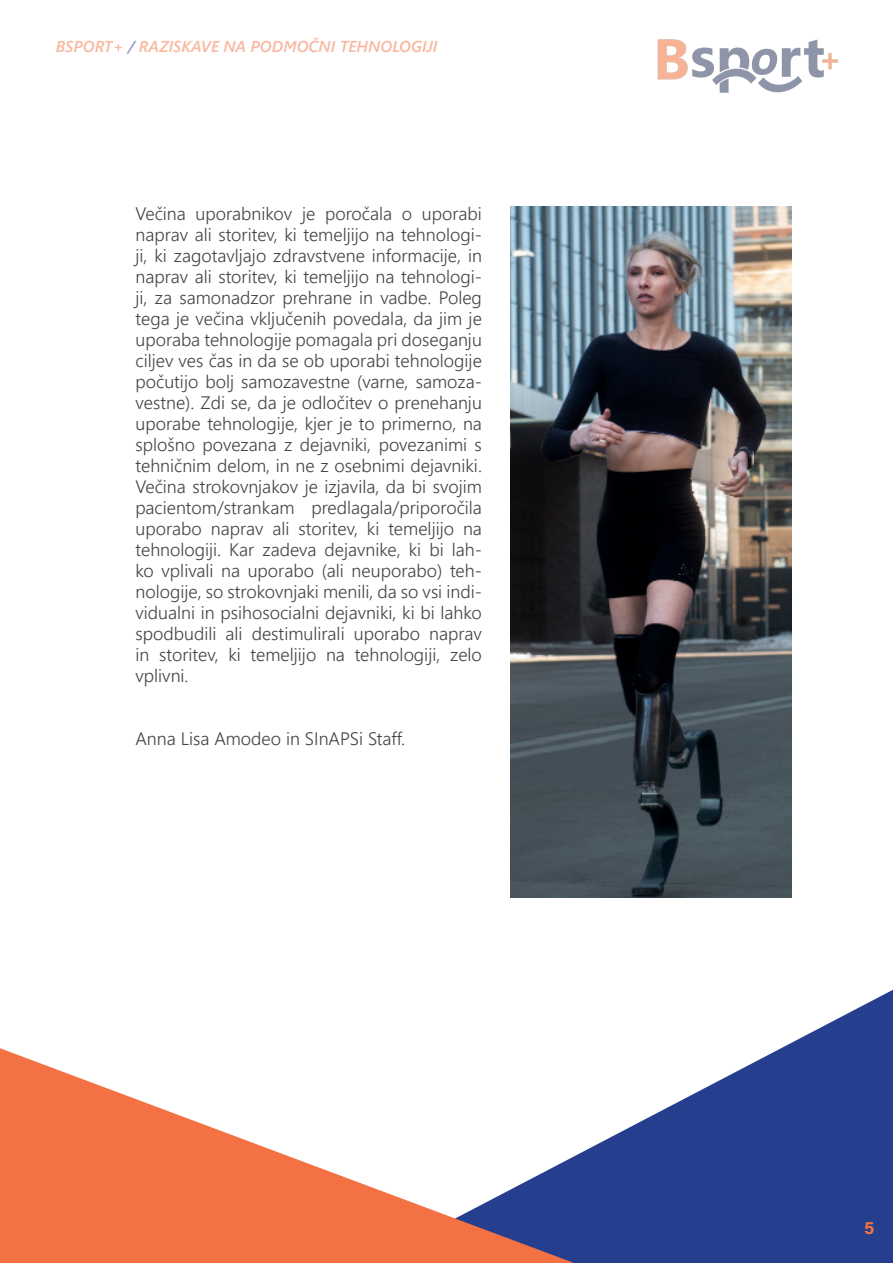
<style>
.page{position:relative;width:893px;height:1263px;background:#fff}
.page>*{position:absolute;margin:0;border:0;box-sizing:border-box;transform-origin:0 0}
.t1{font:300 18px/21px "Segoe UI";color:#434343;text-align:justify}
.t2{font:700 18px "Acumin Pro";color:#f37142}
.t3{font:italic 600 15.75px "Segoe UI";color:#f37142}
.s1{color:#253f8e}
</style>
<div class="page">
<svg style="left:574px;top:990px;width:319px;height:273px;fill:#253f8e"></svg>
<svg style="left:0;top:1048px;width:574px;height:215px"></svg>
<img style="left:657px;top:39px;width:181px;height:54px">
<img style="left:510px;top:207px;width:282px;height:691px">
<p class="t3" style="left:56px;top:31px;width:383px">BSPORT+ <span class="s1">/</span> RAZISKAVE NA PODMOČNI TEHNOLOGIJI</p>
<p class="t1" style="left:136px;top:201px;width:348px">Večina uporabnikov je poročala o uporabi naprav ali storitev, ki temeljijo na tehnologi&shy;ji, ki zagotavljajo zdravstvene informacije, in naprav ali storitev, ki temeljijo na tehnologi&shy;ji, za samonadzor prehrane in vadbe. Poleg tega je večina vključenih povedala, da jim je uporaba tehnologije pomagala pri doseganju ciljev ves čas in da se ob uporabi tehnologije počutijo bolj samozavestne (varne, samoza&shy;vestne). Zdi se, da je odločitev o prenehanju uporabe tehnologije, kjer je to primerno, na splošno povezana z dejavniki, povezanimi s tehničnim delom, in ne z osebnimi dejavniki.<br>Večina strokovnjakov je izjavila, da bi svojim pacientom/strankam predlagala/priporočila uporabo naprav ali storitev, ki temeljijo na tehnologiji. Kar zadeva dejavnike, ki bi lah&shy;ko vplivali na uporabo (ali neuporabo) teh&shy;nologije, so strokovnjaki menili, da so vsi indi&shy;vidualni in psihosocialni dejavniki, ki bi lahko spodbudili ali destimulirali uporabo naprav in storitev, ki temeljijo na tehnologiji, zelo vplivni.</p>
<p class="t1" style="left:136px;top:726px;width:271px">Anna Lisa Amodeo in SInAPSi Staff.</p>
<p class="t2" style="left:864px;top:1215px;width:12px">5</p>
</div>
